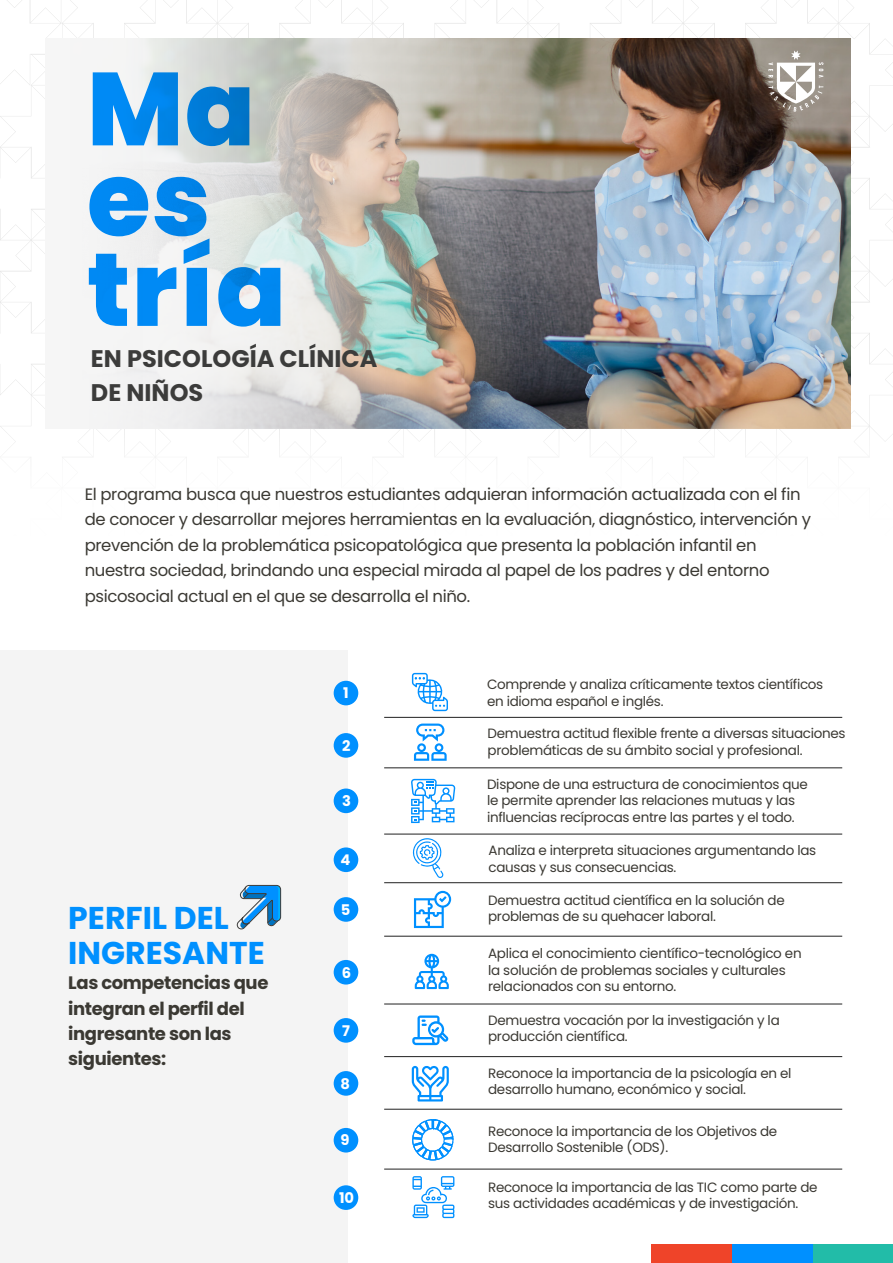
<style>
.page{position:relative;width:893px;height:1263px;background:#fff}
.page>*{position:absolute;margin:0;border:0;box-sizing:border-box;transform-origin:0 0}
.t1{font:800 103.5px/90.3px "Poppins";letter-spacing:.01em;color:#0090ff}
.t2{font:700 31.5px/35px "Poppins";color:#0090ff}
.t3{font:700 24px/34.3px "Poppins";color:#3c3c3b}
.t4{font:700 18px/25.3px "Poppins";letter-spacing:-.02em;color:#3b3933}
.t5{font:16.5px/25.5px "Poppins";letter-spacing:-.02em;color:#3b3933}
.t6{font:700 14.7px "Poppins";color:#fff}
.t7{font:13.5px/16.5px "Poppins";letter-spacing:-.02em;color:#3b3933}
</style>
<div class="page">
<img style="left:0;top:0;width:893px;height:428px">
<div style="left:0;top:650px;width:347px;height:613px;background:#f4f4f4"></div>
<div style="left:652px;top:1245px;width:80px;height:18px;background:#ef4429"></div>
<div style="left:812px;top:1245px;width:81px;height:18px;background:#22bca8"></div>
<div style="left:732px;top:1245px;width:80px;height:18px;background:#0090ff"></div>
<svg style="left:237px;top:884px;width:44px;height:46px"></svg>
<hr style="left:384px;top:717px;width:458px;height:1px;background:#212121">
<hr style="left:384px;top:767px;width:458px;height:1px;background:#212121">
<hr style="left:384px;top:834px;width:458px;height:1px;background:#212121">
<hr style="left:384px;top:882px;width:458px;height:1px;background:#212121">
<hr style="left:384px;top:936px;width:458px;height:1px;background:#212121">
<hr style="left:384px;top:1004px;width:458px;height:1px;background:#212121">
<hr style="left:384px;top:1056px;width:458px;height:1px;background:#212121">
<hr style="left:384px;top:1109px;width:458px;height:1px;background:#212121">
<hr style="left:384px;top:1169px;width:458px;height:1px;background:#212121">
<div style="left:334px;top:681px;width:24px;height:24px;background:#0090ff;border-radius:50%"></div>
<svg style="left:414px;top:723px;width:33px;height:38px"></svg>
<div style="left:334px;top:733px;width:24px;height:25px;background:#0090ff;border-radius:50%"></div>
<svg style="left:414px;top:891px;width:37px;height:37px"></svg>
<div style="left:334px;top:788px;width:24px;height:25px;background:#0090ff;border-radius:50%"></div>
<svg style="left:412px;top:1015px;width:37px;height:30px"></svg>
<div style="left:334px;top:847px;width:24px;height:25px;background:#0090ff;border-radius:50%"></div>
<svg style="left:415px;top:954px;width:34px;height:35px"></svg>
<div style="left:334px;top:897px;width:24px;height:25px;background:#0090ff;border-radius:50%"></div>
<div style="left:334px;top:960px;width:24px;height:24px;background:#0090ff;border-radius:50%"></div>
<div style="left:334px;top:1018px;width:24px;height:25px;background:#0090ff;border-radius:50%"></div>
<div style="left:334px;top:1071px;width:24px;height:25px;background:#0090ff;border-radius:50%"></div>
<div style="left:334px;top:1128px;width:24px;height:24px;background:#0090ff;border-radius:50%"></div>
<div style="left:334px;top:1185px;width:24px;height:25px;background:#0090ff;border-radius:50%"></div>
<svg style="left:412px;top:1065px;width:37px;height:36px"></svg>
<svg style="left:412px;top:673px;width:36px;height:38px"></svg>
<svg style="left:411px;top:779px;width:44px;height:44px"></svg>
<svg style="left:411px;top:1119px;width:44px;height:99px"></svg>
<svg style="left:412px;top:838px;width:32px;height:40px"></svg>
<h1 class="t1" style="left:87px;top:64px;width:201px">Ma es tría</h1>
<h3 class="t3" style="left:91px;top:341px;width:288px">EN PSICOLOGÍA CLÍNICA<br>DE NIÑOS</h3>
<p class="t5" style="left:85px;top:481px;width:728px">El programa busca que nuestros estudiantes adquieran información actualizada con el fin de conocer y desarrollar mejores herramientas en la evaluación, diagnóstico, intervención y prevención de la problemática psicopatológica que presenta la población infantil en nuestra sociedad, brindando una especial mirada al papel de los padres y del entorno psicosocial actual en el que se desarrolla el niño.</p>
<h2 class="t2" style="left:68px;top:901px;width:198px">PERFIL DEL<br>INGRESANTE</h2>
<h3 class="t4" style="left:68px;top:970px;width:202px">Las competencias que integran el perfil del ingresante son las siguientes:</h3>
<p class="t6" style="left:343px;top:685px;width:7px">1</p>
<p class="t6" style="left:342px;top:737px;width:10px">2</p>
<p class="t6" style="left:342px;top:792px;width:10px">3</p>
<p class="t6" style="left:340px;top:851px;width:11px">4</p>
<p class="t6" style="left:341px;top:901px;width:11px">5</p>
<p class="t6" style="left:342px;top:964px;width:11px">6</p>
<p class="t6" style="left:342px;top:1022px;width:9px">7</p>
<p class="t6" style="left:340px;top:1075px;width:11px">8</p>
<p class="t6" style="left:340px;top:1132px;width:11px">9</p>
<p class="t6" style="left:339px;top:1189px;width:16px">10</p>
<p class="t7" style="left:487px;top:676px;width:338px">Comprende y analiza críticamente textos científicos en idioma español e inglés.</p>
<p class="t7" style="left:488px;top:725px;width:360px">Demuestra actitud flexible frente a diversas situaciones problemáticas de su ámbito social y profesional.</p>
<p class="t7" style="left:487px;top:776px;width:322px">Dispone de una estructura de conocimientos que le permite aprender las relaciones mutuas y las influencias recíprocas entre las partes y el todo.</p>
<p class="t7" style="left:488px;top:842px;width:329px">Analiza e interpreta situaciones argumentando las causas y sus consecuencias.</p>
<p class="t7" style="left:488px;top:892px;width:298px">Demuestra actitud científica en la solución de problemas de su quehacer laboral.</p>
<p class="t7" style="left:488px;top:945px;width:315px">Aplica el conocimiento científico-tecnológico en la solución de problemas sociales y culturales relacionados con su entorno.</p>
<p class="t7" style="left:488px;top:1012px;width:293px">Demuestra vocación por la investigación y la producción científica.</p>
<p class="t7" style="left:488px;top:1065px;width:305px">Reconoce la importancia de la psicología en el desarrollo humano, económico y social.</p>
<p class="t7" style="left:488px;top:1123px;width:291px">Reconoce la importancia de los Objetivos de<br>Desarrollo Sostenible (ODS).</p>
<p class="t7" style="left:488px;top:1179px;width:331px">Reconoce la importancia de las TIC como parte de sus actividades académicas y de investigación.</p>
</div>
